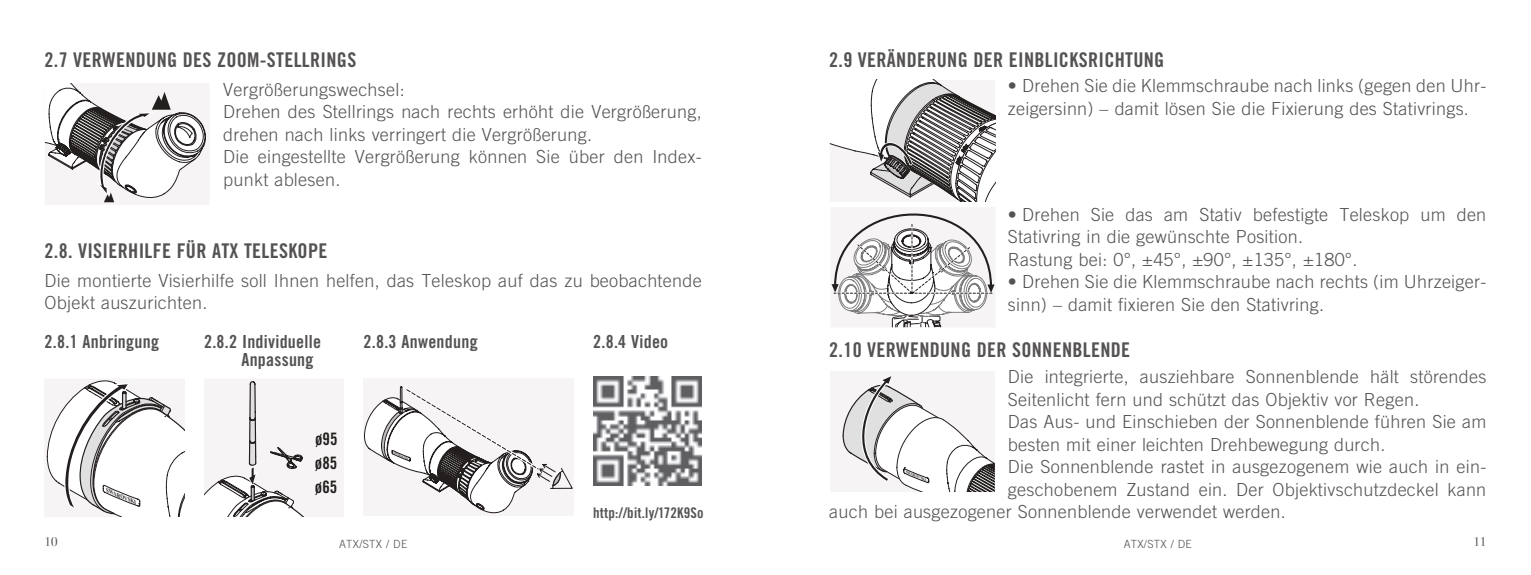
<style>
.page{position:relative;width:1531px;height:575px;background:#fff}
.page>*{position:absolute;margin:0;border:0;box-sizing:border-box;transform-origin:0 0}
.t1{font:20.25px "Trade Gothic Bold Cond Twenty";letter-spacing:.015em;color:#555253}
.t2{font:300 18px/22.5px "Trade Gothic";letter-spacing:.015em;color:#555253}
.t3{font:18px "Trade Gothic Bold Cond Twenty";letter-spacing:.015em;color:#555253}
.t4{font:17.1px/23.8px "Trade Gothic Bold Cond Twenty Bold";color:#241f1f;text-align:justify}
.t5{font:14.62px "Trade Gothic Bold Cond Twenty";letter-spacing:.015em;color:#555253}
.t6{font:12.38px "Didot LH";color:#555253}
.t7{font:300 11.25px "Trade Gothic";letter-spacing:.025em;color:#555253}
.t8{font:italic 700 5.85px "Times New Roman";color:#241f1f;scale:.92 1}
.t9{font:italic 700 3.82px "Times New Roman";color:#241f1f;scale:.93 1}
.t10{font:italic 700 2.93px "Times New Roman";color:#241f1f;scale:.91 1}
</style>
<div class="page">
<svg style="left:45px;top:83px;width:164px;height:121px"></svg>
<svg style="left:45px;top:379px;width:140px;height:138px"></svg>
<svg style="left:204px;top:379px;width:139px;height:138px"></svg>
<svg style="left:364px;top:378px;width:209px;height:138px"></svg>
<img style="left:593px;top:376px;width:108px;height:109px">
<svg style="left:829px;top:80px;width:166px;height:121px"></svg>
<svg style="left:831px;top:207px;width:164px;height:121px"></svg>
<svg style="left:830px;top:372px;width:165px;height:119px"></svg>
<p class="t1" style="left:45px;top:47px;width:313px">2.7 VERWENDUNG DES ZOOM-STELLRINGS</p>
<p class="t2" style="left:223px;top:77px;width:480px">Vergrößerungswechsel:<br>Drehen des Stellrings nach rechts erhöht die Vergrößerung, drehen nach links verringert die Vergrößerung.<br>Die eingestellte Vergrößerung können Sie über den Index&shy;punkt ablesen.</p>
<p class="t1" style="left:45px;top:238px;width:284px">2.8. VISIERHILFE FÜR ATX TELESKOPE</p>
<p class="t2" style="left:45px;top:268px;width:658px">Die montierte Visierhilfe soll Ihnen helfen, das Teleskop auf das zu beobachtende<br>Objekt auszurichten.</p>
<p class="t3" style="left:45px;top:330px;width:116px">2.8.1 Anbringung</p>
<p class="t3" style="left:204px;top:330px;width:118px">2.8.2 Individuelle</p>
<p class="t3" style="left:364px;top:330px;width:116px">2.8.3 Anwendung</p>
<p class="t3" style="left:593px;top:330px;width:77px">2.8.4 Video</p>
<p class="t3" style="left:241px;top:348px;width:74px">Anpassung</p>
<p class="t8" style="left:109px;top:486px;width:37px;rotate:22deg">SWAROVSKI</p>
<p class="t4" style="left:315px;top:428px;width:24px">ø95 ø85 ø65</p>
<p class="t10" style="left:395px;top:450px;width:19px;rotate:23deg">SWAROVSKI</p>
<p class="t5" style="left:593px;top:503px;width:112px">http://bit.ly/172K9So</p>
<p class="t1" style="left:829px;top:47px;width:337px">2.9 VERÄNDERUNG DER EINBLICKSRICHTUNG</p>
<p class="t2" style="left:1008px;top:74px;width:480px">• Drehen Sie die Klemmschraube nach links (gegen den Uhr&shy;zeigersinn) – damit lösen Sie die Fixierung des Stativrings.</p>
<p class="t2" style="left:1008px;top:203px;width:480px">• Drehen Sie das am Stativ befestigte Teleskop um den<br>Stativring in die gewünschte Position.<br>Rastung bei: 0°, ±45°, ±90°, ±135°, ±180°.</p>
<p class="t2" style="left:1008px;top:270px;width:480px">• Drehen Sie die Klemmschraube nach rechts (im Uhrzeiger&shy;sinn) – damit fixieren Sie den Stativring.</p>
<p class="t1" style="left:829px;top:337px;width:302px">2.10 VERWENDUNG DER SONNENBLENDE</p>
<p class="t2" style="left:1008px;top:364px;width:480px">Die integrierte, ausziehbare Sonnenblende hält störendes</p>
<p class="t2" style="left:1008px;top:387px;width:413px">Seitenlicht fern und schützt das Objektiv vor Regen.</p>
<p class="t2" style="left:1008px;top:409px;width:480px">Das Aus- und Einschieben der Sonnenblende führen Sie am</p>
<p class="t2" style="left:1008px;top:432px;width:379px">besten mit einer leichten Drehbewegung durch.</p>
<p class="t2" style="left:1008px;top:454px;width:480px">Die Sonnenblende rastet in ausgezogenem wie auch in ein-</p>
<p class="t2" style="left:1008px;top:477px;width:480px">geschobenem Zustand ein. Der Objektivschutzdeckel kann</p>
<p class="t2" style="left:829px;top:499px;width:458px">auch bei ausgezogener Sonnenblende verwendet werden.</p>
<p class="t9" style="left:907px;top:469px;width:25px;rotate:22deg">SWAROVSKI</p>
<p class="t6" style="left:45px;top:533px;width:14px">10</p>
<p class="t7" style="left:339px;top:536px;width:70px">ATX/STX / DE</p>
<p class="t7" style="left:1124px;top:536px;width:70px">ATX/STX / DE</p>
<p class="t6" style="left:1473px;top:533px;width:14px">11</p>
</div>
